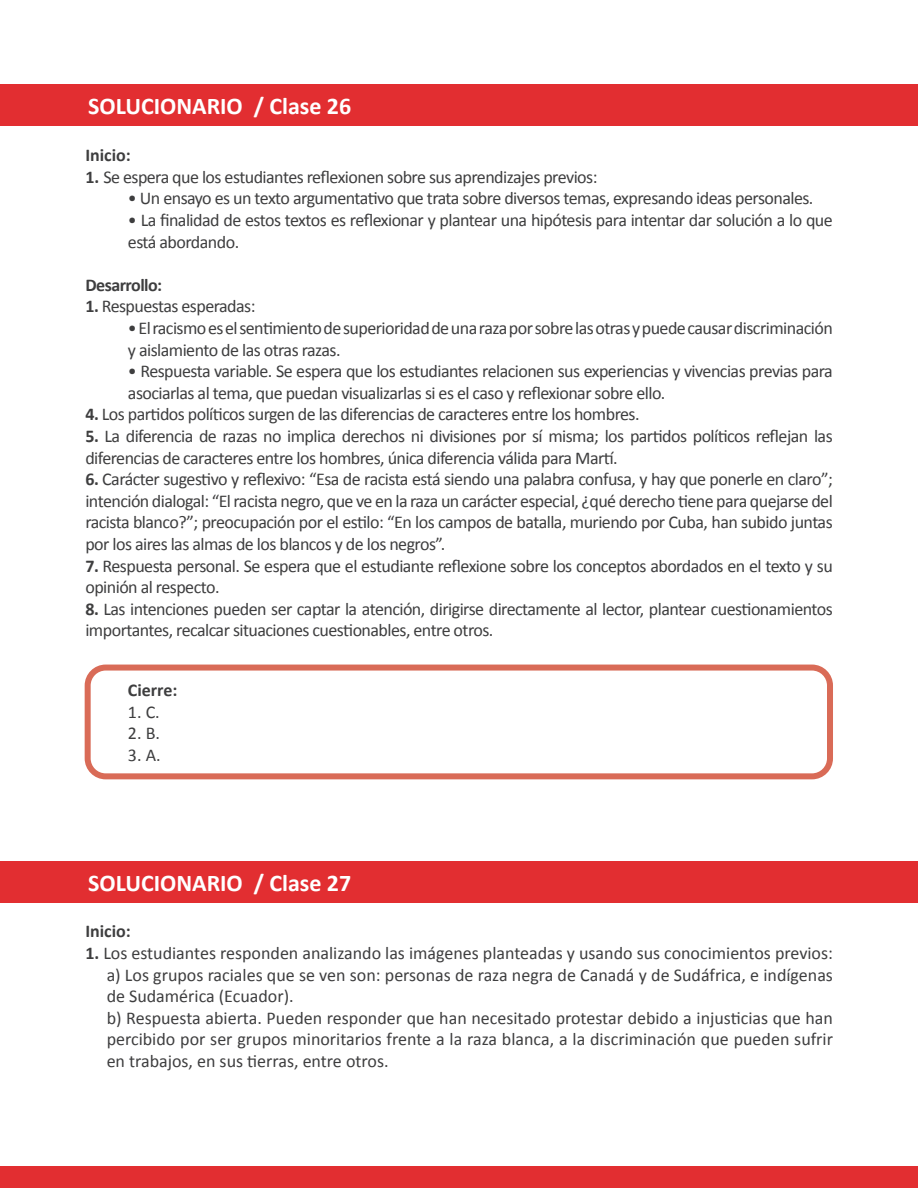
<style>
.page{position:relative;width:918px;height:1188px;background:#fff}
.page>*{position:absolute;margin:0;border:0;box-sizing:border-box;transform-origin:0 0}
.t1{font:700 24px "Calibri";color:#fff}
.t2{font:18px/21.6px "Calibri";letter-spacing:-.03em;color:#3e3e3f}
.t3{font:18px/21.6px "Calibri";color:#3e3e3f}
.t4{font:700 18px "Calibri";color:#3e3e3f}
.t5{font:700 18px "Calibri";letter-spacing:-.03em;color:#3e3e3f}
.s1{font-weight:700}
</style>
<div class="page">
<div style="left:0;top:85px;width:918px;height:41px;background:#e22e31"></div>
<div style="left:0;top:1167px;width:918px;height:21px;background:#e22e31"></div>
<div style="left:0;top:861px;width:918px;height:41px;background:#e22e31"></div>
<div style="left:85px;top:665px;width:748px;height:114px;border:6px solid #d96b57;border-radius:18px"></div>
<p class="t1" style="left:88px;top:91px;width:265px">SOLUCIONARIO / Clase 26</p>
<p class="t4" style="left:85px;top:144px;width:47px">Inicio:</p>
<p class="t2" style="left:85px;top:166px;width:514px"><span class="s1">1.</span> Se espera que los estudiantes reflexionen sobre sus aprendizajes previos:</p>
<p class="t2" style="left:128px;top:188px;width:687px">• Un ensayo es un texto argumentativo que trata sobre diversos temas, expresando ideas personales.</p>
<p class="t2" style="left:128px;top:209px;width:706px">• La finalidad de estos textos es reflexionar y plantear una hipótesis para intentar dar solución a lo que está abordando.</p>
<p class="t5" style="left:85px;top:273px;width:78px">Desarrollo:</p>
<p class="t2" style="left:85px;top:296px;width:172px"><span class="s1">1.</span> Respuestas esperadas:</p>
<p class="t2" style="left:128px;top:317px;width:706px">• El racismo es el sentimiento de superioridad de una raza por sobre las otras y puede causar discriminación y aislamiento de las otras razas.</p>
<p class="t2" style="left:128px;top:361px;width:706px">• Respuesta variable. Se espera que los estudiantes relacionen sus experiencias y vivencias previas para asociarlas al tema, que puedan visualizarlas si es el caso y reflexionar sobre ello.</p>
<p class="t2" style="left:85px;top:404px;width:556px"><span class="s1">4.</span> Los partidos políticos surgen de las diferencias de caracteres entre los hombres.</p>
<p class="t2" style="left:85px;top:425px;width:749px"><span class="s1">5.</span> La diferencia de razas no implica derechos ni divisiones por sí misma; los partidos políticos reflejan las diferencias de caracteres entre los hombres, única diferencia válida para Martí.</p>
<p class="t2" style="left:85px;top:469px;width:749px;text-align:justify"><span class="s1">6.</span> Carácter sugestivo y reflexivo: “Esa de racista está siendo una palabra confusa, y hay que ponerle en claro”; intención dialogal: “El racista negro, que ve en la raza un carácter especial, ¿qué derecho tiene para quejarse del racista blanco?”; preocupación por el estilo: “En los campos de batalla, muriendo por Cuba, han subido juntas por los aires las almas de los blancos y de los negros”.</p>
<p class="t2" style="left:85px;top:555px;width:749px"><span class="s1">7.</span> Respuesta personal. Se espera que el estudiante reflexione sobre los conceptos abordados en el texto y su opinión al respecto.</p>
<p class="t2" style="left:85px;top:598px;width:749px"><span class="s1">8.</span> Las intenciones pueden ser captar la atención, dirigirse directamente al lector, plantear cuestionamientos importantes, recalcar situaciones cuestionables, entre otros.</p>
<p class="t4" style="left:128px;top:679px;width:51px">Cierre:</p>
<p class="t2" style="left:128px;top:701px;width:33px">1. C.</p>
<p class="t2" style="left:128px;top:723px;width:34px">2. B.</p>
<p class="t2" style="left:128px;top:744px;width:34px">3. A.</p>
<p class="t1" style="left:88px;top:867px;width:265px">SOLUCIONARIO / Clase 27</p>
<p class="t4" style="left:85px;top:920px;width:47px">Inicio:</p>
<p class="t3" style="left:85px;top:942px;width:749px"><span class="s1">1.</span> Los estudiantes responden analizando las imágenes planteadas y usando sus conocimientos previos:</p>
<p class="t3" style="left:107px;top:964px;width:728px">a) Los grupos raciales que se ven son: personas de raza negra de Canadá y de Sudáfrica, e indígenas de Sudamérica (Ecuador).</p>
<p class="t2" style="left:107px;top:1007px;width:728px;text-align:justify">b) Respuesta abierta. Pueden responder que han necesitado protestar debido a injusticias que han percibido por ser grupos minoritarios frente a la raza blanca, a la discriminación que pueden sufrir en trabajos, en sus tierras, entre otros.</p>
</div>
